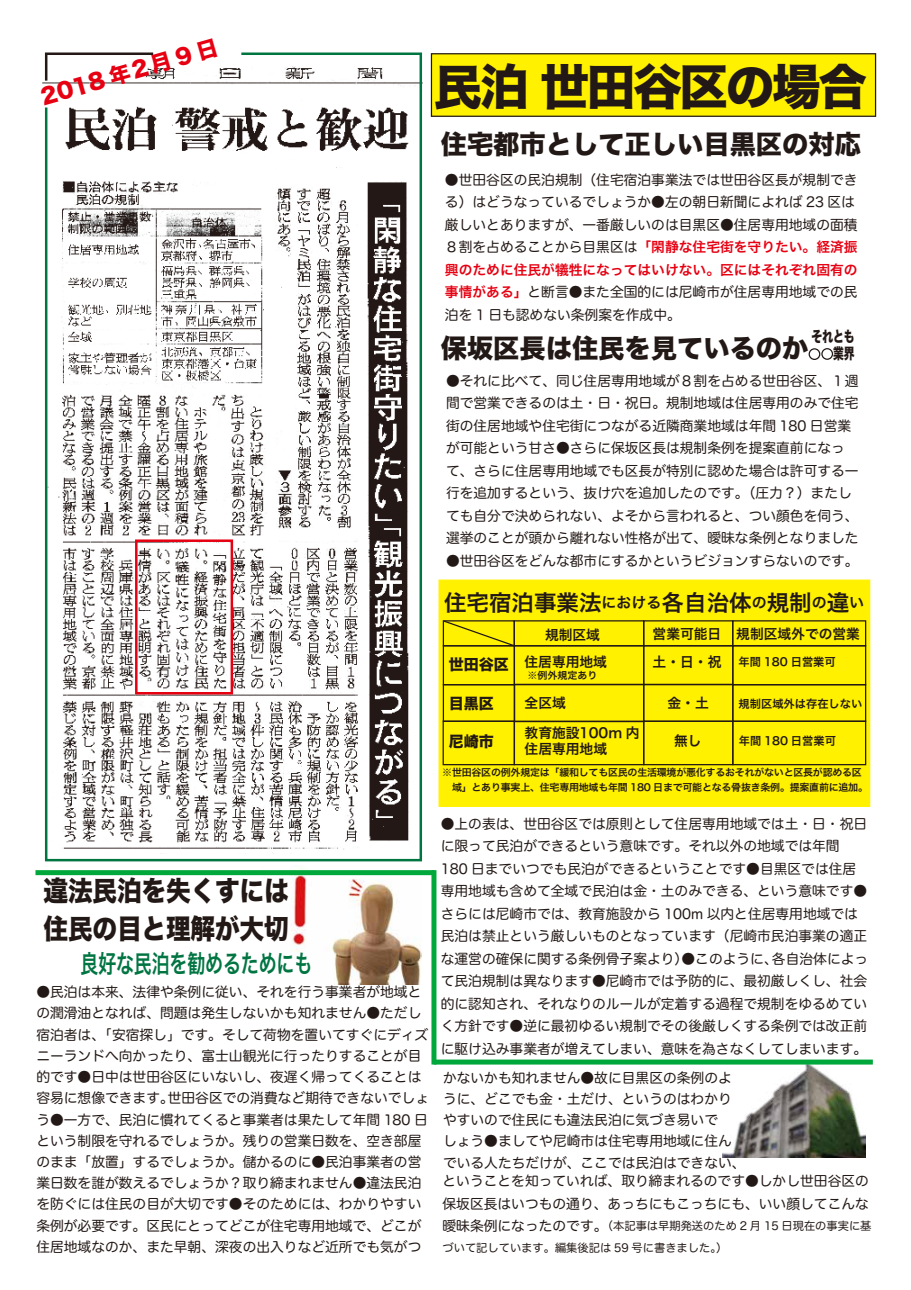
<style>
.page{position:relative;width:911px;height:1290px;background:#fff}
.page>*{position:absolute;margin:0;border:0;box-sizing:border-box;transform-origin:0 0}
.t1{font:48.75px "Hira Kaku Std W8";letter-spacing:-.05em;color:#221815}
.t2{font:27.5px/37.5px "Hira Kaku Std N W8";letter-spacing:-.01em;color:#221815;scale:.9 1}
.t3{font:26.25px "Hira Kaku Std N W8";color:#221815}
.t4{font:25px "Hira Kaku Pro W6";letter-spacing:-.01em;color:#007542;scale:.72 1}
.t5{font:22.25px "Hira Kaku Pro W6";color:#221815}
.t6{font:21.25px "Hira Kaku Std W8";color:#e60012}
.t7{font:15px "Hira Kaku Std W8";color:#221815}
.t8{font:15px/17.5px "Hira Kaku Std N W8";color:#221815;scale:.72 1}
.t9{font:13.75px/22.5px "Hira Maru Pro W4";color:#221815}
.t10{font:13.75px/22.5px "Hira Kaku Pro W6";color:#e60012}
.t11{font:13.75px/16.2px "Hira Kaku Pro W6";color:#221815}
.t12{font:13.62px "Hira Kaku Pro W6";color:#221815}
.t13{font:11.25px/21.2px "Hira Maru Pro W4";color:#221815}
.t14{font:11.25px "Hira Kaku Pro W6";color:#221815}
.t15{font:9.88px/15px "Hira Kaku Pro W6";letter-spacing:-.025em;color:#221815}
.s1{font-family:"Hira Maru Pro W4";color:#221815}
.s2{font-family:"Hira Kaku Pro W6";color:#e60012}
.s3{font-size:14.88px}
.s4{font-size:13.75px}
</style>
<div class="page">
<svg style="left:44px;top:52px;width:379px;height:810px"></svg>
<div style="left:431px;top:53px;width:445px;height:64px;background:#fff100;border:1px solid #221815"></div>
<div style="left:438px;top:579px;width:432px;height:228px;background:#fff100;border:1px solid #fff100"></div>
<img style="left:262px;top:865px;width:159px;height:119px">
<img style="left:723px;top:1064px;width:142px;height:93px">
<div style="left:135px;top:539px;width:98px;height:155px;border:2px solid #e60012"></div>
<div style="left:808px;top:348px;width:12px;height:12px;border:1px solid #221815;border-radius:50%"></div>
<div style="left:821px;top:348px;width:12px;height:12px;border:1px solid #221815;border-radius:50%"></div>
<div style="left:513px;top:620px;width:131px;height:26px;border:1px solid #221815"></div>
<div style="left:643px;top:620px;width:90px;height:26px;border:1px solid #221815"></div>
<div style="left:732px;top:620px;width:134px;height:26px;border:1px solid #221815"></div>
<div style="left:443px;top:645px;width:72px;height:40px;border:1px solid #221815"></div>
<div style="left:513px;top:645px;width:131px;height:40px;border:1px solid #221815"></div>
<div style="left:643px;top:645px;width:90px;height:40px;border:1px solid #221815"></div>
<div style="left:732px;top:645px;width:134px;height:40px;border:1px solid #221815"></div>
<div style="left:443px;top:684px;width:72px;height:38px;border:1px solid #221815"></div>
<div style="left:513px;top:684px;width:131px;height:38px;border:1px solid #221815"></div>
<div style="left:643px;top:684px;width:90px;height:38px;border:1px solid #221815"></div>
<div style="left:732px;top:684px;width:134px;height:38px;border:1px solid #221815"></div>
<div style="left:442px;top:721px;width:73px;height:44px;border:1px solid #221815"></div>
<div style="left:513px;top:721px;width:131px;height:44px;border:1px solid #221815"></div>
<div style="left:643px;top:721px;width:90px;height:44px;border:1px solid #221815"></div>
<div style="left:732px;top:721px;width:134px;height:44px;border:1px solid #221815"></div>
<svg style="left:442px;top:620px;width:74px;height:27px"></svg>
<div style="left:35px;top:870px;width:399px;height:5px;background:#00a73b"></div>
<div style="left:431px;top:870px;width:5px;height:194px;background:#00a73b"></div>
<div style="left:434px;top:1059px;width:438px;height:5px;background:#00a73b"></div>
<h3 class="t6" style="left:38px;top:86px;width:185px;rotate:-16deg">2018 年２月 9 日</h3>
<h1 class="t1" style="left:434px;top:59px;width:435px">民泊 世田谷区の場合</h1>
<h3 class="t3" style="left:441px;top:130px;width:421px">住宅都市として正しい目黒区の対応</h3>
<p class="t9" style="left:445px;top:167px;width:414px">●世田谷区の民泊規制（住宅宿泊事業法では世田谷区長が規制できる）はどうなっているでしょうか●左の朝日新聞によれば 23 区は厳しいとありますが、一番厳しいのは目黒区●住居専用地域の面積</p>
<p class="t10" style="left:445px;top:235px;width:414px"><span class="s1">８割を占めることから目黒区は</span>「閑静な住宅街を守りたい。経済振興のために住民が犠牲になってはいけない。区にはそれぞれ固有の</p>
<p class="t9" style="left:445px;top:280px;width:414px"><span class="s2">事情がある」</span>と断言●また全国的には尼崎市が住居専用地域での民泊を 1 日も認めない条例案を作成中。</p>
<p class="t8" style="left:811px;top:328px;width:61px">それとも　　業界</p>
<h3 class="t3" style="left:441px;top:333px;width:369px">保坂区長は住民を見ているのか</h3>
<p class="t9" style="left:446px;top:368px;width:414px">●それに比べて、同じ住居専用地域が８割を占める世田谷区、１週間で営業できるのは土・日・祝日。規制地域は住居専用のみで住宅街の住居地域や住宅街につながる近隣商業地域は年間 180 日営業が可能という甘さ●さらに保坂区長は規制条例を提案直前になって、さらに住居専用地域でも区長が特別に認めた場合は許可する一行を追加するという、抜け穴を追加したのです。（圧力？）またしても自分で決められない、よそから言われると、つい顔色を伺う、選挙のことが頭から離れない性格が出て、曖昧な条例となりました</p>
<p class="t9" style="left:446px;top:548px;width:414px">●世田谷区をどんな都市にするかというビジョンすらないのです。</p>
<h3 class="t5" style="left:444px;top:582px;width:421px">住宅宿泊事業法<span class="s3">における</span>各自治体<span class="s3">の</span>規制<span class="s3">の</span>違<span class="s3">い</span></h3>
<p class="t11" style="left:545px;top:626px;width:56px">規制区域</p>
<p class="t11" style="left:652px;top:625px;width:70px">営業可能日</p>
<p class="t11" style="left:524px;top:653px;width:84px">住居専用地域</p>
<p class="t11" style="left:524px;top:694px;width:43px">全区域</p>
<p class="t7" style="left:449px;top:656px;width:61px">世田谷区</p>
<p class="t7" style="left:449px;top:695px;width:46px">目黒区</p>
<p class="t7" style="left:449px;top:733px;width:46px">尼崎市</p>
<p class="t11" style="left:524px;top:724px;width:116px">教育施設100m 内住居専用地域</p>
<p class="t15" style="left:527px;top:667px;width:71px">※例外規定あり</p>
<p class="t11" style="left:652px;top:653px;width:70px">土・日・祝</p>
<p class="t12" style="left:667px;top:691px;width:43px">金・土</p>
<p class="t11" style="left:674px;top:732px;width:29px">無し</p>
<p class="t11" style="left:736px;top:625px;width:125px">規制区域外での営業</p>
<p class="t14" style="left:738px;top:651px;width:99px">年間 180 日営業可</p>
<p class="t14" style="left:738px;top:693px;width:125px">規制区域外は存在しない</p>
<p class="t14" style="left:738px;top:731px;width:99px">年間 180 日営業可</p>
<p class="t15" style="left:442px;top:765px;width:427px">※世田谷区の例外規定は「緩和しても区民の生活環境が悪化するおそれがないと区長が認める区　域」とあり事実上、住宅専用地域も年間 180 日まで可能となる骨抜き条例。提案直前に追加。</p>
<h2 class="t2" style="left:44px;top:873px;width:274px">違法民泊を失くすには住民の目と理解が大切</h2>
<h3 class="t4" style="left:80px;top:941px;width:323px">良好な民泊を勧めるためにも</h3>
<p class="t9" style="left:36px;top:980px;width:394px;line-height:21.2px">●民泊は本来、法律や条例に従い、それを行う事業者が地域との潤滑油となれば、問題は発生しないかも知れません●ただし宿泊者は、「安宿探し」です。そして荷物を置いてすぐにディズニーランドへ向かったり、富士山観光に行ったりすることが目的です●日中は世田谷区にいないし、夜遅く帰ってくることは容易に想像できます。世田谷区での消費など期待できないでしょう●一方で、民泊に慣れてくると事業者は果たして年間 180 日という制限を守れるでしょうか。残りの営業日数を、空き部屋のまま「放置」するでしょうか。儲かるのに●民泊事業者の営業日数を誰が数えるでしょうか？取り締まれません●違法民泊を防ぐには住民の目が大切です●そのためには、わかりやすい条例が必要です。区民にとってどこが住宅専用地域で、どこが住居地域なのか、また早朝、深夜の出入りなど近所でも気がつ</p>
<p class="t9" style="left:441px;top:811px;width:429px">●上の表は、世田谷区では原則として住居専用地域では土・日・祝日に限って民泊ができるという意味です。それ以外の地域では年間180 日までいつでも民泊ができるということです●目黒区では住居専用地域も含めて全域で民泊は金・土のみできる、という意味です●さらには尼崎市では、教育施設から 100m 以内と住居専用地域では民泊は禁止という厳しいものとなっています（尼崎市民泊事業の適正な運営の確保に関する条例骨子案より）●このように、各自治体によって民泊規制は異なります●尼崎市では予防的に、最初厳しくし、社会的に認知され、それなりのルールが定着する過程で規制をゆるめていく方針です●逆に最初ゆるい規制でその後厳しくする条例では改正前に駆け込み事業者が増えてしまい、意味を為さなくしてしまいます。</p>
<p class="t9" style="left:443px;top:1066px;width:304px;line-height:21.2px">かないかも知れません●故に目黒区の条例のように、どこでも金・土だけ、というのはわかりやすいので住民にも違法民泊に気づき易いで<br>しょう●ましてや尼崎市は住宅専用地域に住んでいる人たちだけが、ここでは民泊はできない、</p>
<p class="t9" style="left:442px;top:1169px;width:428px">ということを知っていれば、取り締まれるのです●しかし世田谷区の保坂区長はいつもの通り、あっちにもこっちにも、いい顔してこんな</p>
<p class="t13" style="left:442px;top:1215px;width:430px"><span class="s4">曖昧条例になったのです。</span>（本記事は早期発送のため 2 月 15 日現在の事実に基づいて記しています。編集後記は 59 号に書きました。）</p>
</div>
